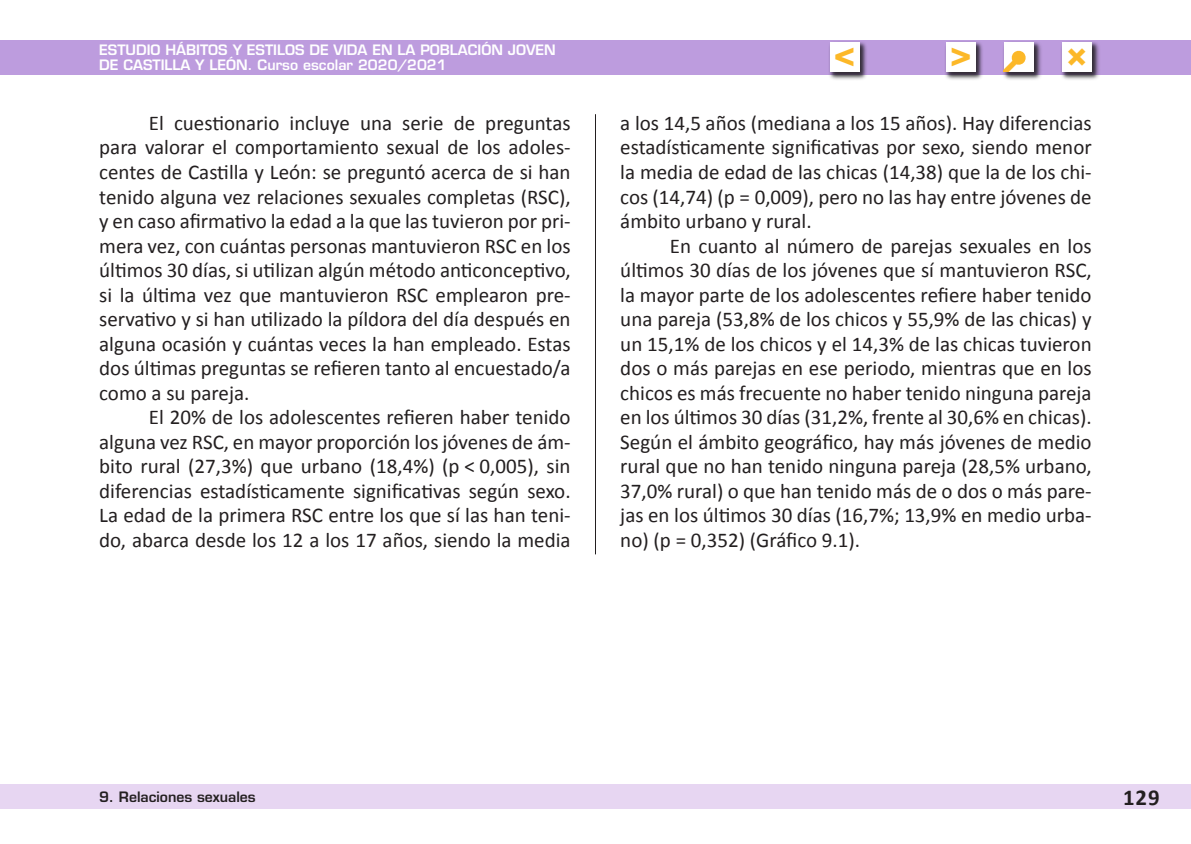
<style>
.page{position:relative;width:1191px;height:844px;background:#fff}
.page>*{position:absolute;margin:0;border:0;box-sizing:border-box;transform-origin:0 0}
.t1{font:35.7px "Eurostile LT Std Bold Ex 2";color:#fcb828}
.t2{font:700 22.75px "Calibri";color:#231f20}
.Texto{font:21px/24.5px "Calibri";color:#231f20;text-align:justify}
.TextoN{font:21px/24.5px "Calibri";color:#231f20;text-align:justify}
.t3{font:600 14px/15.4px "Eurostile LT Std";color:#fff}
.t4{font:600 14px "Eurostile LT Std";color:#231f20}
.s1{font-size:30.97px;color:#13bab3}
</style>
<div class="page">
<div style="left:0;top:784px;width:1191px;height:25px;background:#e7d6f2"></div>
<div style="left:0;top:40px;width:1191px;height:34px;background:#bd9cde"></div>
<div style="left:827px;top:40px;width:41px;height:41px;background:#231f20;opacity:.75"></div>
<div style="left:829px;top:42px;width:30px;height:30px;background:#fff"></div>
<div style="left:944px;top:40px;width:40px;height:41px;background:#231f20;opacity:.75"></div>
<div style="left:945px;top:42px;width:30px;height:30px;background:#fff"></div>
<div style="left:1060px;top:40px;width:40px;height:41px;background:#231f20;opacity:.75"></div>
<div style="left:1062px;top:42px;width:29px;height:30px;background:#fff"></div>
<div style="left:1002px;top:40px;width:40px;height:41px;background:#231f20;opacity:.75"></div>
<div style="left:1004px;top:42px;width:29px;height:30px;background:#fff"></div>
<hr style="left:595px;top:114px;width:1px;height:440px;background:#231f20">
<svg style="left:1002px;top:48px;width:26px;height:27px"></svg>
<p class="t3" style="left:99px;top:42px;width:458px">ESTUDIO HÁBITOS Y ESTILOS DE VIDA EN LA POBLACIÓN JOVEN<br>DE CASTILLA Y LEÓN. Curso escolar 2020/2021</p>
<h1 class="t1" style="left:834px;top:28px;width:23px">&lt;</h1>
<h1 class="t1" style="left:950px;top:28px;width:23px">&gt;</h1>
<h1 class="t1" style="left:1066px;top:28px;width:23px">×<span class="s1">i</span></h1>
<p class="Texto" style="left:99px;top:110px;width:473px;text-indent:50px">El cuestionario incluye una serie de preguntas para valorar el comportamiento sexual de los adoles&shy;centes de Castilla y León: se preguntó acerca de si han tenido alguna vez relaciones sexuales completas (RSC), y en caso afirmativo la edad a la que las tuvieron por pri&shy;mera vez, con cuántas personas mantuvieron RSC en los últimos 30 días, si utilizan algún método anticonceptivo, si la última vez que mantuvieron RSC emplearon pre&shy;servativo y si han utilizado la píldora del día después en alguna ocasión y cuántas veces la han empleado. Estas dos últimas preguntas se refieren tanto al encuestado/a como a su pareja.</p>
<p class="Texto" style="left:99px;top:404px;width:473px;text-indent:50px">El 20% de los adolescentes refieren haber tenido alguna vez RSC, en mayor proporción los jóvenes de ám&shy;bito rural (27,3%) que urbano (18,4%) (p &lt; 0,005), sin diferencias estadísticamente significativas según sexo.<br>La edad de la primera RSC entre los que sí las han teni&shy;do, abarca desde los 12 a los 17 años, siendo la media</p>
<p class="Texto" style="left:620px;top:110px;width:473px">a los 14,5 años (mediana a los 15 años). Hay diferencias estadísticamente significativas por sexo, siendo menor la media de edad de las chicas (14,38) que la de los chi&shy;cos (14,74) (p = 0,009), pero no las hay entre jóvenes de ámbito urbano y rural.</p>
<p class="TextoN" style="left:620px;top:232px;width:473px;text-indent:50px">En cuanto al número de parejas sexuales en los últimos 30 días de los jóvenes que sí mantuvieron RSC, la mayor parte de los adolescentes refiere haber tenido una pareja (53,8% de los chicos y 55,9% de las chicas) y un 15,1% de los chicos y el 14,3% de las chicas tuvieron dos o más parejas en ese periodo, mientras que en los chicos es más frecuente no haber tenido ninguna pareja en los últimos 30 días (31,2%, frente al 30,6% en chicas).<br>Según el ámbito geográfico, hay más jóvenes de medio rural que no han tenido ninguna pareja (28,5% urbano, 37,0% rural) o que han tenido más de o dos o más pare&shy;jas en los últimos 30 días (16,7%; 13,9% en medio urba&shy;no) (p = 0,352) (Gráfico 9.1).</p>
<p class="t4" style="left:99px;top:788px;width:158px">9. Relaciones sexuales</p>
<p class="t2" style="left:1123px;top:783px;width:38px">129</p>
</div>
